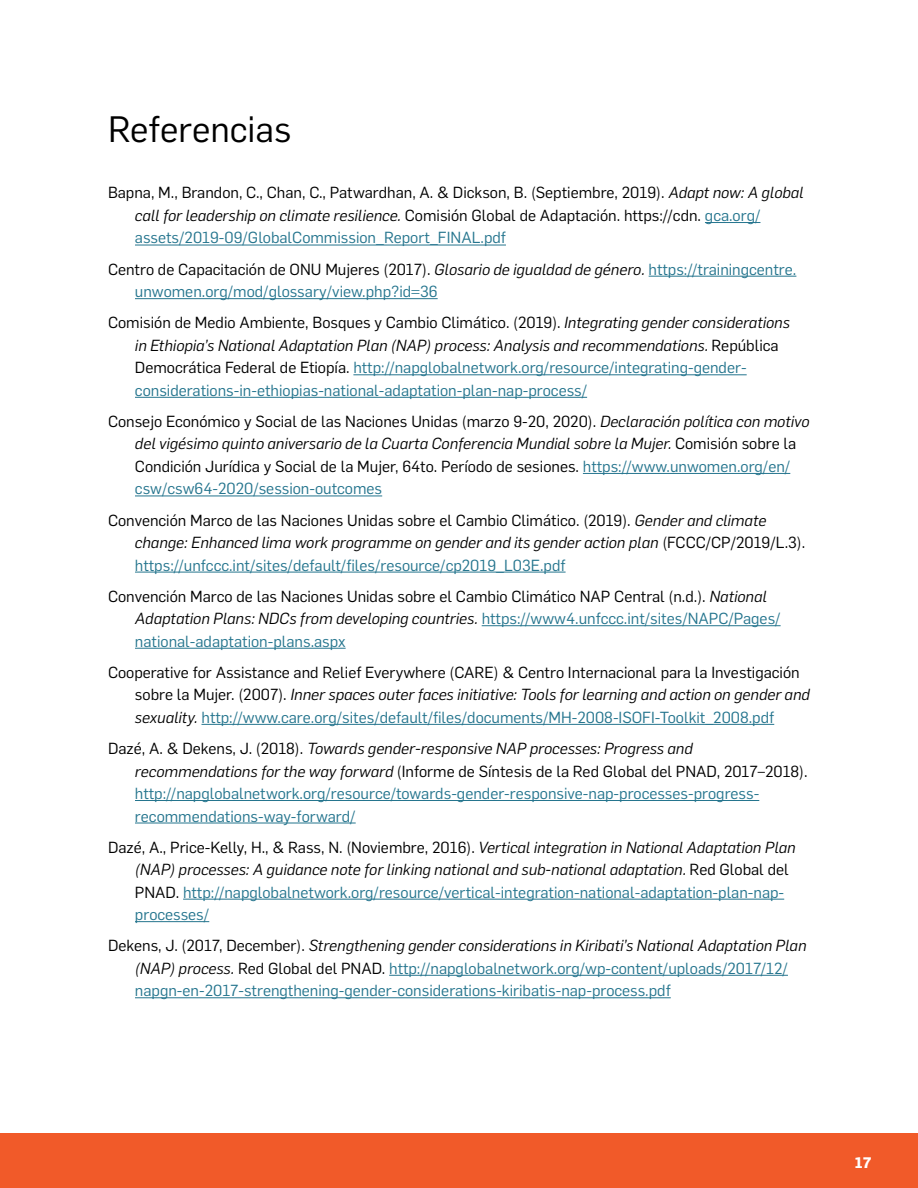
<style>
.page{position:relative;width:918px;height:1188px;background:#fff}
.page>*{position:absolute;margin:0;border:0;box-sizing:border-box;transform-origin:0 0}
.t1{font:36px "Flama";color:#000}
.t2{font:15.75px/22.5px "Flama";color:#000}
.t3{font:15.75px/22.5px "Flama";color:#25758e}
.t4{font:italic 15.75px/22.5px "Flama";color:#000}
.t5{font:700 15px "Flama";color:#fff}
.s1{font-style:italic}
.s2{color:#25758e}
.s3{color:#000}
.s4{font-style:italic;color:#000}
.s5{font-style:normal}
.s6{font-style:normal;color:#25758e}
</style>
<div class="page">
<div style="left:0;top:1133px;width:918px;height:55px;background:#f15a29"></div>
<hr style="left:705px;top:222px;width:55px;height:1px;background:#25758e">
<hr style="left:135px;top:245px;width:371px;height:1px;background:#25758e">
<hr style="left:649px;top:276px;width:147px;height:1px;background:#25758e">
<hr style="left:135px;top:298px;width:303px;height:1px;background:#25758e">
<hr style="left:353px;top:374px;width:394px;height:1px;background:#25758e">
<hr style="left:135px;top:397px;width:452px;height:1px;background:#25758e">
<hr style="left:583px;top:473px;width:207px;height:1px;background:#25758e">
<hr style="left:135px;top:496px;width:247px;height:1px;background:#25758e">
<hr style="left:135px;top:572px;width:431px;height:1px;background:#25758e">
<hr style="left:482px;top:625px;width:299px;height:1px;background:#25758e">
<hr style="left:135px;top:648px;width:211px;height:1px;background:#25758e">
<hr style="left:201px;top:724px;width:573px;height:1px;background:#25758e">
<hr style="left:135px;top:800px;width:624px;height:1px;background:#25758e">
<hr style="left:135px;top:823px;width:221px;height:1px;background:#25758e">
<hr style="left:183px;top:899px;width:601px;height:1px;background:#25758e">
<hr style="left:135px;top:921px;width:74px;height:1px;background:#25758e">
<hr style="left:389px;top:975px;width:399px;height:1px;background:#25758e">
<hr style="left:135px;top:997px;width:536px;height:1px;background:#25758e">
<h1 class="t1" style="left:108px;top:105px;width:185px">Referencias</h1>
<p class="t2" style="left:135px;top:181px;width:670px;text-indent:-27px">Bapna, M., Brandon, C., Chan, C., Patwardhan, A. &amp; Dickson, B. (Septiembre, 2019). <span class="s1">Adapt now: A global call for leadership on climate resilience.</span> Comisión Global de Adaptación. https://cdn. <span class="s2">gca.org/ assets/2019-09/GlobalCommission_Report_FINAL.pdf</span></p>
<p class="t3" style="left:135px;top:257px;width:663px;text-indent:-27px"><span class="s3">Centro de Capacitación de ONU Mujeres (2017).</span> <span class="s4">Glosario de igualdad de género.</span> https://trainingcentre. unwomen.org/mod/glossary/view.php?id=36</p>
<p class="t3" style="left:135px;top:310px;width:657px;text-indent:-27px"><span class="s3">Comisión de Medio Ambiente, Bosques y Cambio Climático. (2019).</span> <span class="s4">Integrating gender considerations in Ethiopia’s National Adaptation Plan (NAP) process: Analysis and recommendations.</span> <span class="s3">República Democrática Federal de Etiopía.</span> http://napglobalnetwork.org/resource/integrating-gender&shy;considerations-in-ethiopias-national-adaptation-plan-nap-process/</p>
<p class="t2" style="left:135px;top:409px;width:676px;text-indent:-27px">Consejo Económico y Social de las Naciones Unidas (marzo 9-20, 2020). <span class="s1">Declaración política con motivo del vigésimo quinto aniversario de la Cuarta Conferencia Mundial sobre la Mujer.</span> Comisión sobre la Condición Jurídica y Social de la Mujer, 64to. Período de sesiones. <span class="s2">https://www.unwomen.org/en/ csw/csw64-2020/session-outcomes</span></p>
<p class="t2" style="left:135px;top:508px;width:672px;text-indent:-27px">Convención Marco de las Naciones Unidas sobre el Cambio Climático. (2019). <span class="s1">Gender and climate change: Enhanced lima work programme on gender and its gender action plan</span> (FCCC/CP/2019/L.3). <span class="s2">https://unfccc.int/sites/default/files/resource/cp2019_L03E.pdf</span></p>
<p class="t2" style="left:135px;top:584px;width:647px;text-indent:-27px">Convención Marco de las Naciones Unidas sobre el Cambio Climático NAP Central (n.d.). <span class="s1">National<br>Adaptation Plans: NDCs from developing countries.</span> <span class="s2">https://www4.unfccc.int/sites/NAPC/Pages/ national-adaptation-plans.aspx</span></p>
<p class="t2" style="left:135px;top:660px;width:676px;text-indent:-27px">Cooperative for Assistance and Relief Everywhere (CARE) &amp; Centro Internacional para la Investigación sobre la Mujer. (2007). <span class="s1">Inner spaces outer faces initiative: Tools for learning and action on gender and sexuality.</span> <span class="s2">http://www.care.org/sites/default/files/documents/MH-2008-ISOFI-Toolkit_2008.pdf</span></p>
<p class="t3" style="left:135px;top:736px;width:674px;text-indent:-27px"><span class="s3">Dazé, A. &amp; Dekens, J. (2018).</span> <span class="s4">Towards gender-responsive NAP processes: Progress and recommendations for the way forward</span> <span class="s3">(Informe de Síntesis de la Red Global del PNAD, 2017–2018). </span>http://napglobalnetwork.org/resource/towards-gender-responsive-nap-processes-progress&shy;recommendations-way-forward/</p>
<p class="t4" style="left:135px;top:835px;width:662px;text-indent:-27px"><span class="s5">Dazé, A., Price-Kelly, H., &amp; Rass, N. (Noviembre, 2016).</span> Vertical integration in National Adaptation Plan (NAP) processes: A guidance note for linking national and sub-national adaptation. <span class="s5">Red Global del PNAD.</span> <span class="s6">http://napglobalnetwork.org/resource/vertical-integration-national-adaptation-plan-nap&shy;processes/</span></p>
<p class="t3" style="left:135px;top:934px;width:673px;text-indent:-27px"><span class="s3">Dekens, J. (2017, December).</span> <span class="s4">Strengthening gender considerations in Kiribati’s National Adaptation Plan (NAP) process.</span> <span class="s3">Red Global del PNAD.</span> http://napglobalnetwork.org/wp-content/uploads/2017/12/ napgn-en-2017-strengthening-gender-considerations-kiribatis-nap-process.pdf</p>
<p class="t5" style="left:855px;top:1152px;width:18px">17</p>
</div>
